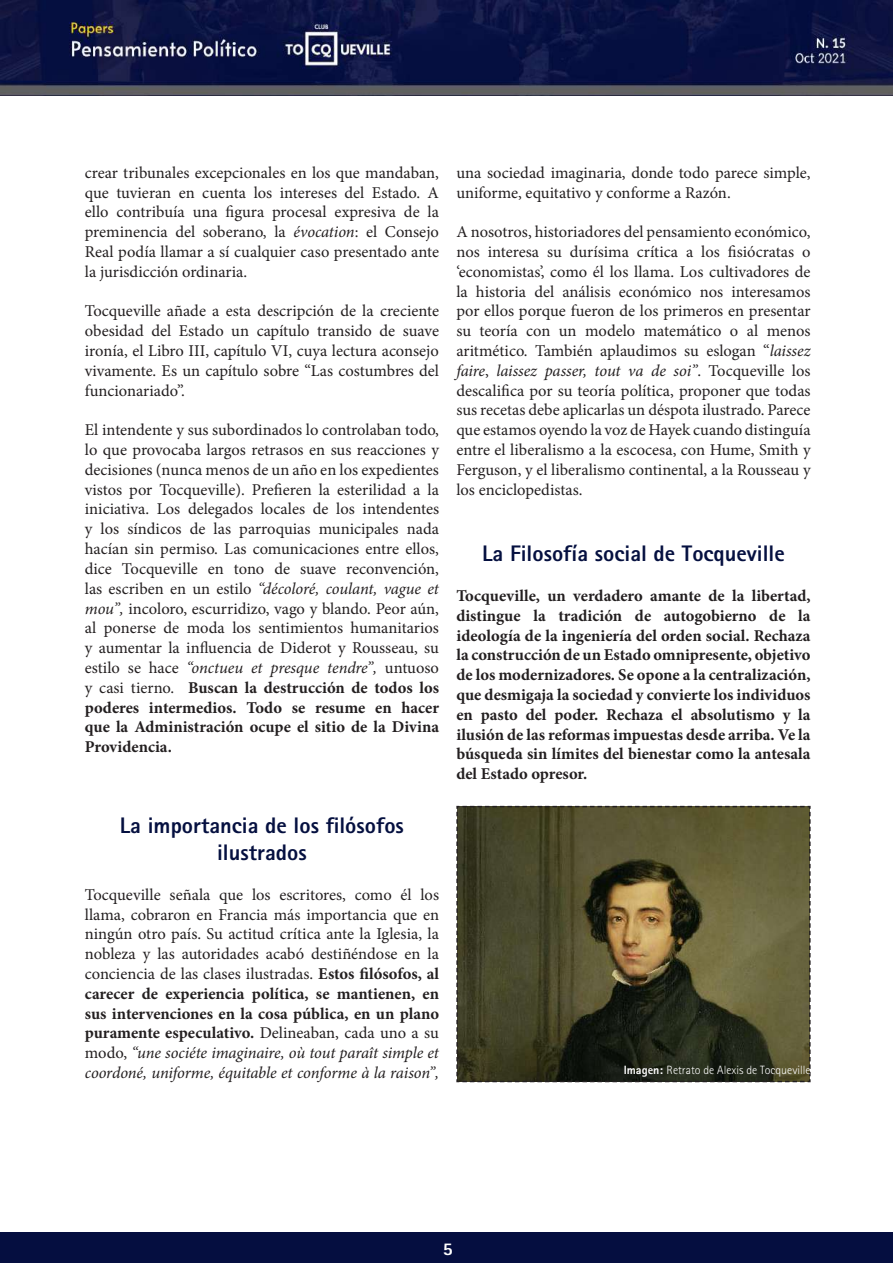
<style>
.page{position:relative;width:893px;height:1263px;background:#fff}
.page>*{position:absolute;margin:0;border:0;box-sizing:border-box;transform-origin:0 0}
.t1{font:800 22.5px/27px "AT Rotis Sans Serif";color:#051040;text-align:center}
.t2{font:800 18px "AT Rotis Sans Serif";color:#fff}
.t3{font:16.5px/19.8px "Minion Pro";color:#231f20;text-align:justify}
.t4{font:700 16.5px/19.8px "Minion Pro";color:#231f20;text-align:justify}
.t5{font:300 12px "AT Rotis Sans Serif";color:#fff}
.s1{font-style:italic}
.s2{font-weight:700}
.s3{font-weight:800}
</style>
<div class="page">
<img style="left:0;top:0;width:893px;height:95px">
<div style="left:0;top:1232px;width:893px;height:31px;background:#050e40"></div>
<svg style="left:456px;top:805px;width:355px;height:278px;background:#4f4c2f"></svg>
<p class="t3" style="left:85px;top:163px;width:356px">crear tribunales excepcionales en los que mandaban, que tuvieran en cuenta los intereses del Estado. A ello contribuía una figura procesal expresiva de la preminencia del soberano, la <span class="s1">évocation</span>: el Consejo Real podía llamar a sí cualquier caso presentado ante la jurisdicción ordinaria.</p>
<p class="t3" style="left:85px;top:301px;width:356px">Tocqueville añade a esta descripción de la creciente obesidad del Estado un capítulo transido de suave ironía, el Libro III, capítulo VI, cuya lectura aconsejo vivamente. Es un capítulo sobre “Las costumbres del funcionariado”.</p>
<p class="t3" style="left:85px;top:420px;width:356px">El intendente y sus subordinados lo controlaban todo, lo que provocaba largos retrasos en sus reacciones y decisiones (nunca menos de un año en los expedientes vistos por Tocqueville). Prefieren la esterilidad a la iniciativa. Los delegados locales de los intendentes y los síndicos de las parroquias municipales nada hacían sin permiso. Las comunicaciones entre ellos, dice Tocqueville en tono de suave reconvención, las escriben en un estilo <span class="s1">“décoloré, coulant, vague et mou”,</span> incoloro, escurridizo, vago y blando. Peor aún, al ponerse de moda los sentimientos humanitarios y aumentar la influencia de Diderot y Rousseau, su estilo se hace <span class="s1">“onctueu et presque tendre”,</span> untuoso y casi tierno. <span class="s2">Buscan la destrucción de todos los poderes intermedios. Todo se resume en hacer que la Administración ocupe el sitio de la Divina Providencia.</span></p>
<h1 class="t1" style="left:120px;top:812px;width:286px">La importancia de los filósofos ilustrados</h1>
<p class="t3" style="left:85px;top:885px;width:356px">Tocqueville señala que los escritores, como él los llama, cobraron en Francia más importancia que en ningún otro país. Su actitud crítica ante la Iglesia, la nobleza y las autoridades acabó destiñéndose en la conciencia de las clases ilustradas. <span class="s2">Estos filósofos, al carecer de experiencia política, se mantienen, en sus intervenciones en la cosa pública, en un plano puramente especulativo.</span> Delineaban, cada uno a su modo, <span class="s1">“une sociéte imaginaire, où tout paraît simple et coordoné, uniforme, équitable et conforme à la raison”,</span></p>
<p class="t3" style="left:456px;top:163px;width:356px">una sociedad imaginaria, donde todo parece simple, uniforme, equitativo y conforme a Razón.</p>
<p class="t3" style="left:456px;top:222px;width:356px">A nosotros, historiadores del pensamiento económico, nos interesa su durísima crítica a los fisiócratas o ‘economistas’, como él los llama. Los cultivadores de la historia del análisis económico nos interesamos por ellos porque fueron de los primeros en presentar su teoría con un modelo matemático o al menos aritmético. También aplaudimos su eslogan “<span class="s1">laissez faire</span>, <span class="s1">laissez passer, tout va de soi”</span>. Tocqueville los descalifica por su teoría política, proponer que todas sus recetas debe aplicarlas un déspota ilustrado. Parece que estamos oyendo la voz de Hayek cuando distinguía entre el liberalismo a la escocesa, con Hume, Smith y Ferguson, y el liberalismo continental, a la Rousseau y los enciclopedistas.</p>
<h1 class="t1" style="left:482px;top:540px;width:304px">La Filosofía social de Tocqueville</h1>
<p class="t4" style="left:456px;top:585px;width:356px">Tocqueville, un verdadero amante de la libertad, distingue la tradición de autogobierno de la ideología de la ingeniería del orden social. Rechaza la construcción de un Estado omnipresente, objetivo de los modernizadores. Se opone a la centralización, que desmigaja la sociedad y convierte los individuos en pasto del poder. Rechaza el absolutismo y la ilusión de las reformas impuestas desde arriba. Ve la búsqueda sin límites del bienestar como la antesala del Estado opresor.</p>
<p class="t5" style="left:624px;top:1063px;width:188px"><span class="s3">Imagen:</span> Retrato de Alexis de Tocqueville</p>
<p class="t2" style="left:443px;top:1237px;width:12px">5</p>
</div>
